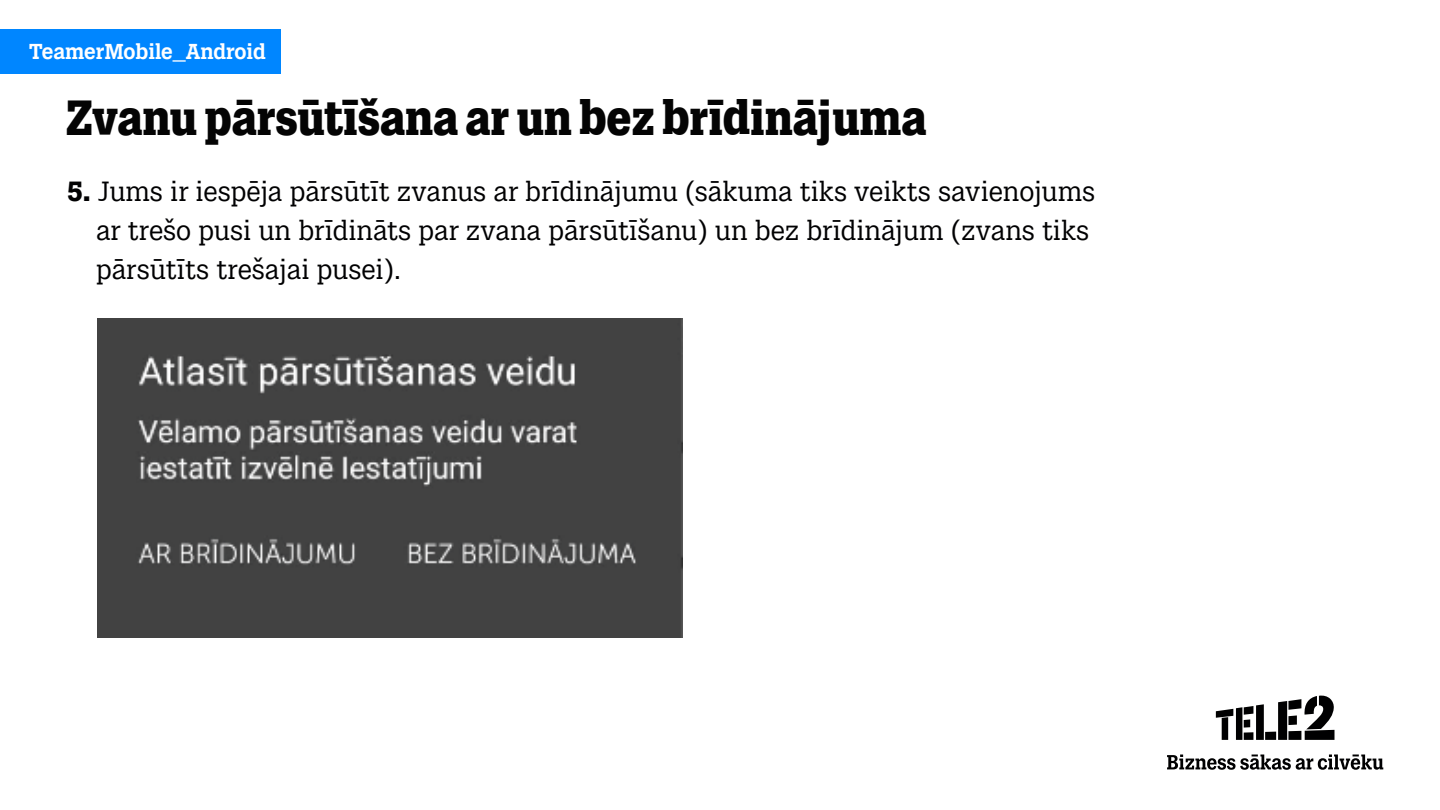
<style>
.page{position:relative;width:1440px;height:810px;background:#fff}
.page>*{position:absolute;margin:0;border:0;box-sizing:border-box;transform-origin:0 0}
.t1{font:900 48px "Tele 2 Slab Display";color:#040404}
.t2{font:27px/39px "Tele 2 Slab Text";color:#010102}
.t3{font:700 21px "Tele 2 Slab Text";letter-spacing:-.005em;color:#fff}
.s1{font-family:"Tele 2 Slab Display";font-weight:900}
</style>
<div class="page">
<div style="left:0;top:29px;width:281px;height:45px;background:#0086ff"></div>
<svg style="left:1216px;top:695px;width:119px;height:45px"></svg>
<svg style="left:1167px;top:755px;width:216px;height:15px"></svg>
<img style="left:97px;top:318px;width:585px;height:320px">
<p class="t3" style="left:29px;top:39px;width:239px">TeamerMobile_Android</p>
<h1 class="t1" style="left:66px;top:89px;width:862px">Zvanu pārsūtīšana ar un bez brīdinājuma</h1>
<p class="t2" style="left:96px;top:172px;width:1001px;text-indent:-29px"><span class="s1">5.</span> Jums ir iespēja pārsūtīt zvanus ar brīdinājumu (sākuma tiks veikts savienojums ar trešo pusi un brīdināts par zvana pārsūtīšanu) un bez brīdinājum (zvans tiks pārsūtīts trešajai pusei).</p>
</div>
